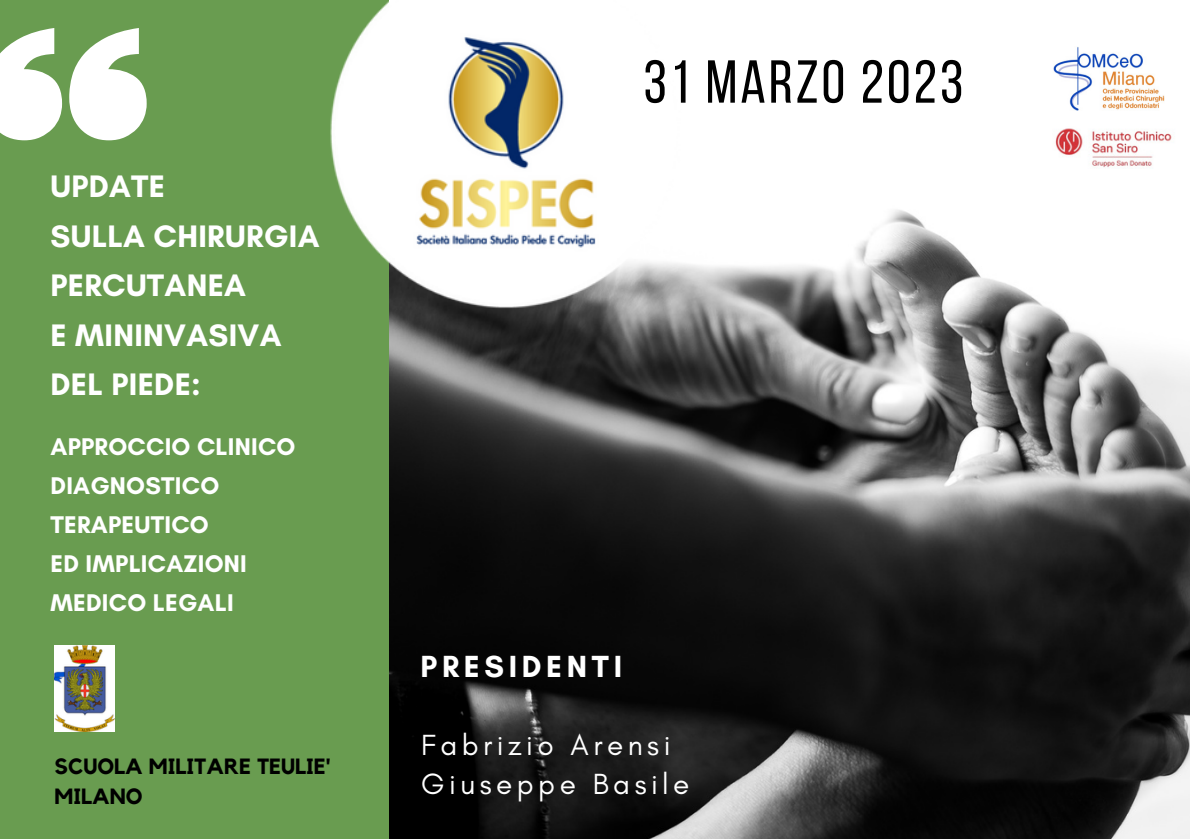
<style>
.page{position:relative;width:1190px;height:839px;background:#fff}
.page>*{position:absolute;margin:0;border:0;box-sizing:border-box;transform-origin:0 0}
.t1{font:60.4px "Bebas Neue";letter-spacing:.05em;color:#000}
.t2{font:700 31.6px/49.4px "Glacial Indifference";letter-spacing:.01em;color:#fff}
.t3{font:700 31.2px "Glacial Indifference";letter-spacing:.15em;color:#fff}
.t4{font:29.8px/39px "Glacial Indifference";letter-spacing:.15em;color:#fff}
.t5{font:700 24.6px/39px "Glacial Indifference";letter-spacing:.01em;color:#fff}
.t6{font:700 22px/30px "Kollektif";color:#000}
</style>
<div class="page">
<div style="left:0;top:0;width:1190px;height:838px;background:#699c50"></div>
<svg style="left:0;top:28px;width:147px;height:112px"></svg>
<img style="left:390px;top:0;width:800px;height:838px">
<img style="left:330px;top:0;width:353px;height:309px">
<img style="left:55px;top:645px;width:59px;height:86px">
<img style="left:1052px;top:46px;width:113px;height:65px">
<img style="left:1052px;top:127px;width:123px;height:42px">
<p class="t2" style="left:51px;top:161px;width:271px">UPDATE<br>SULLA CHIRURGIA<br>PERCUTANEA<br>E MININVASIVA<br>DEL PIEDE:</p>
<p class="t5" style="left:51px;top:426px;width:246px">APPROCCIO CLINICO<br>DIAGNOSTICO<br>TERAPEUTICO<br>ED IMPLICAZIONI<br>MEDICO LEGALI</p>
<p class="t6" style="left:55px;top:752px;width:277px">SCUOLA MILITARE TEULIE'<br>MILANO</p>
<h1 class="t1" style="left:643px;top:57px;width:321px">31 MARZO 2023</h1>
<p class="t3" style="left:421px;top:647px;width:203px">PRESIDENTI</p>
<p class="t4" style="left:421px;top:725px;width:270px">Fabrizio Arensi<br>Giuseppe Basile</p>
</div>
